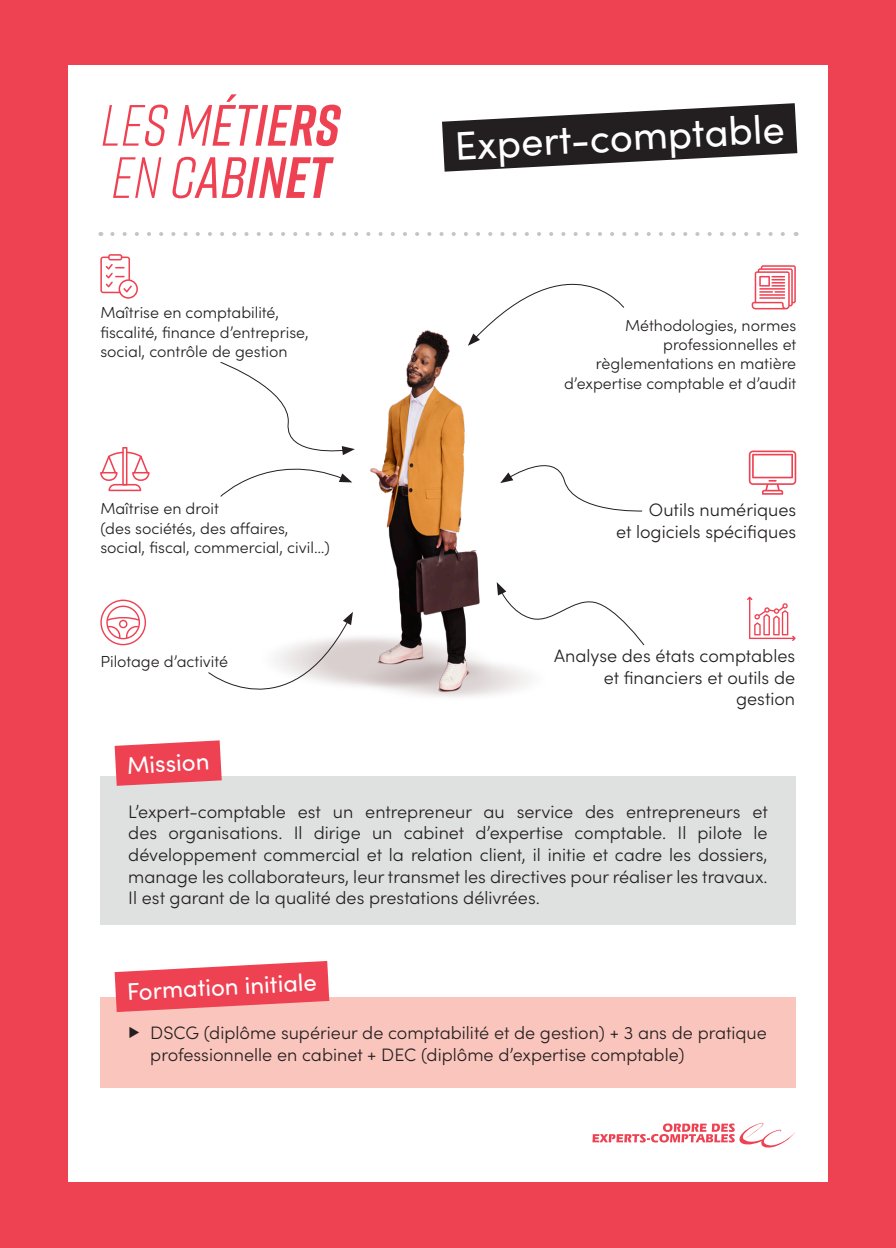
<style>
.page{position:relative;width:896px;height:1248px;background:#fff}
.page>*{position:absolute;margin:0;border:0;box-sizing:border-box;transform-origin:0 0}
.t1{font:italic 300 58px "Rift";color:#ee4253}
.t2{font:40px "Sofia Pro";color:#fff}
.t3{font:24px "Sofia Pro";color:#fff}
.t4{font:300 18px/21.6px "Sofia Pro";color:#231f20;text-align:right}
.t5{font:300 16px/19.2px "Sofia Pro";color:#231f20}
.s1{font-weight:400}
.s2{font-weight:500}
.s3{font-weight:600}
.s4{font-weight:700}
</style>
<div class="page">
<div style="left:0;top:0;width:896px;height:1247px;background:#ee4253"></div>
<div style="left:68px;top:66px;width:760px;height:1116px;background:#fff"></div>
<svg style="left:442px;top:103px;width:356px;height:69px"></svg>
<svg style="left:592px;top:1123px;width:203px;height:25px"></svg>
<svg style="left:554px;top:601px;width:91px;height:45px"></svg>
<svg style="left:220px;top:362px;width:38px;height:135px"></svg>
<svg style="left:122px;top:447px;width:5px;height:38px"></svg>
<hr style="left:124px;top:448px;width:2px;height:36px;background:#ee4253">
<svg style="left:100px;top:451px;width:50px;height:40px"></svg>
<div style="left:100px;top:775px;width:695px;height:149px;background:#dfe0e0"></div>
<div style="left:100px;top:996px;width:695px;height:91px;background:#fac5bc"></div>
<svg style="left:100px;top:961px;width:270px;height:51px"></svg>
<svg style="left:749px;top:450px;width:47px;height:44px"></svg>
<img style="left:258px;top:346px;width:296px;height:351px">
<svg style="left:500px;top:447px;width:143px;height:66px"></svg>
<svg style="left:100px;top:232px;width:696px;height:114px"></svg>
<svg style="left:100px;top:599px;width:253px;height:187px"></svg>
<svg style="left:747px;top:596px;width:48px;height:45px"></svg>
<p class="t1" style="left:101px;top:85px;width:240px">LE<span class="s1">S M</span><span class="s2">ét</span><span class="s3">ie</span><span class="s4">RS</span></p>
<p class="t1" style="left:111px;top:137px;width:220px">EN <span class="s1">C</span><span class="s2">ab</span><span class="s3">in</span><span class="s4">ET</span></p>
<p class="t5" style="left:100px;top:302px;width:210px">Maîtrise en comptabilité, fiscalité, finance d’entreprise, social, contrôle de gestion</p>
<p class="t5" style="left:100px;top:498px;width:120px">Maîtrise en droit</p>
<p class="t5" style="left:100px;top:517px;width:190px">(des sociétés, des affaires,</p>
<p class="t5" style="left:100px;top:536px;width:231px">social, fiscal, commercial, civil…)</p>
<p class="t5" style="left:100px;top:650px;width:129px">Pilotage d’activité</p>
<p class="t2" style="left:453px;top:116px;width:332px;rotate:-3deg">Expert-comptable</p>
<p class="t5" style="left:625px;top:315px;width:173px">Méthodologies, normes</p>
<p class="t5" style="left:663px;top:334px;width:135px">professionnelles et</p>
<p class="t5" style="left:596px;top:353px;width:202px">règlementations en matière</p>
<p class="t5" style="left:564px;top:372px;width:234px">d’expertise comptable et d’audit</p>
<p class="t4" style="left:649px;top:497px;width:149px">Outils numériques</p>
<p class="t4" style="left:616px;top:519px;width:182px">et logiciels spécifiques</p>
<p class="t4" style="left:554px;top:644px;width:242px">Analyse des états comptables et financiers et outils de gestion</p>
<p class="t3" style="left:126px;top:748px;width:84px;rotate:-3deg">Mission</p>
<p class="t4" style="left:128px;top:799px;width:641px;text-align:justify">L’expert-comptable est un entrepreneur au service des entrepreneurs et des organisations. Il dirige un cabinet d’expertise comptable. Il pilote le développement commercial et la relation client, il initie et cadre les dossiers, manage les collaborateurs, leur transmet les directives pour réaliser les travaux.<br>Il est garant de la qualité des prestations délivrées.</p>
<p class="t3" style="left:126px;top:974px;width:192px;rotate:-3deg">Formation initiale</p>
<p class="t4" style="left:150px;top:1021px;width:618px;text-align:left;text-indent:-22px"><span class="s1">▶</span> DSCG (diplôme supérieur de comptabilité et de gestion) + 3 ans de pratique professionnelle en cabinet + DEC (diplôme d’expertise comptable)</p>
</div>
